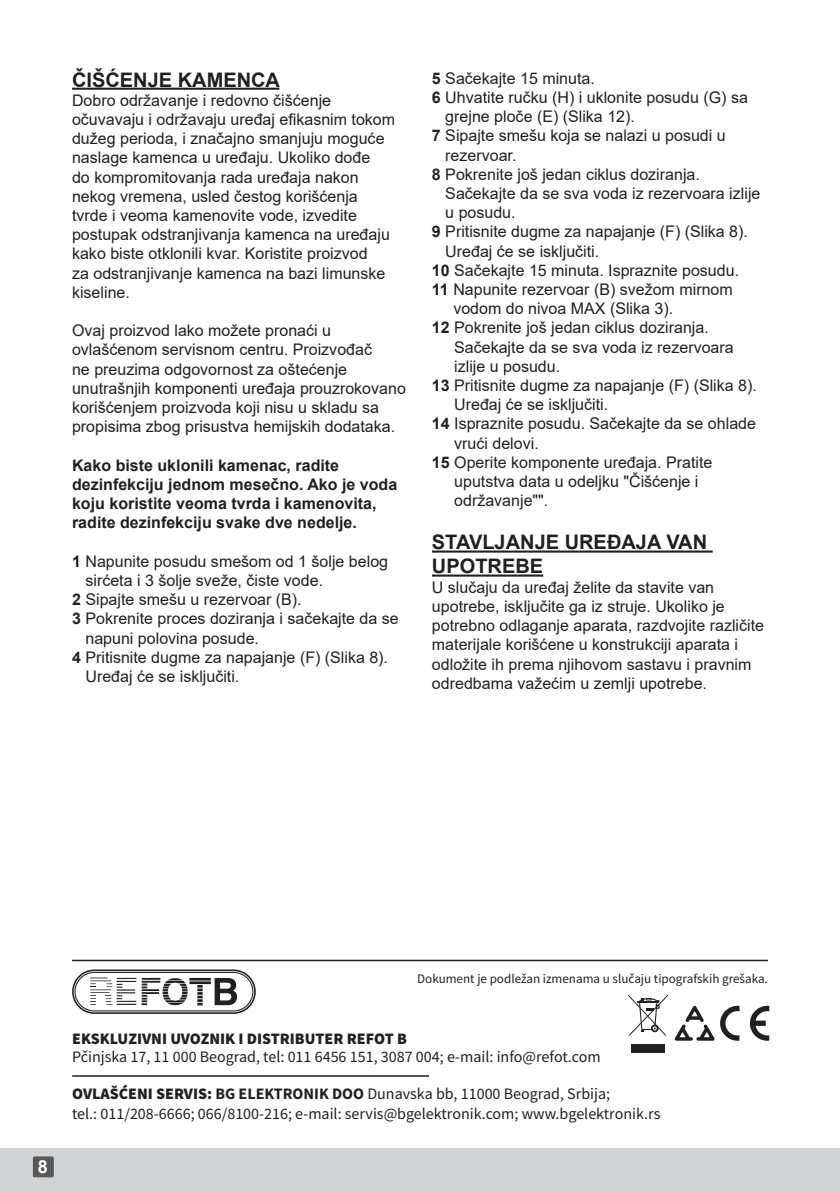
<style>
.page{position:relative;width:840px;height:1191px;background:#fff}
.page>*{position:absolute;margin:0;border:0;box-sizing:border-box;transform-origin:0 0}
.copy_text{font:700 20px/24px "Arial";color:#231f20}
.copy_text-2{font:700 18px "Arial";color:#fff}
.copy_text-3{font:16px/19.2px "Arial";color:#231f20}
.t1{font:16px "Source Sans Pro";color:#231f20}
.copy_text-4{font:700 16px/19.2px "Arial";color:#231f20}
.t2{font:900 16px "Source Sans Pro";color:#231f20}
.t3{font:13px "Source Sans Pro";color:#231f20}
.s1{font-weight:700}
.s2{font-weight:900}
</style>
<div class="page">
<div style="left:0;top:1148px;width:839px;height:43px;background:#d1d2d4"></div>
<svg style="left:33px;top:1156px;width:21px;height:21px"></svg>
<div style="left:33px;top:1156px;width:20px;height:21px;background:#57585a;border-radius:2px"></div>
<hr style="left:72px;top:88px;width:207px;height:2px;background:#231f20">
<hr style="left:431px;top:550px;width:281px;height:2px;background:#231f20">
<hr style="left:431px;top:574px;width:112px;height:2px;background:#231f20">
<div style="left:72px;top:969px;width:184px;height:44px;border:2px solid #231f20;border-radius:21px"></div>
<div style="left:74px;top:972px;width:179px;height:39px;border:1px solid #231f20;border-radius:19px"></div>
<hr style="left:189px;top:978px;width:22px;height:2px;background:#231f20">
<hr style="left:189px;top:981px;width:22px;height:3px;background:#231f20">
<svg style="left:197px;top:985px;width:5px;height:20px"></svg>
<svg style="left:214px;top:978px;width:23px;height:27px"></svg>
<svg style="left:90px;top:977px;width:97px;height:28px"></svg>
<hr style="left:72px;top:1075px;width:357px;height:1px;background:#231f20">
<hr style="left:72px;top:959px;width:695px;height:2px;background:#231f20">
<svg style="left:749px;top:1005px;width:19px;height:35px"></svg>
<svg style="left:674px;top:1005px;width:65px;height:35px"></svg>
<div style="left:631px;top:1044px;width:33px;height:8px;background:#231f20"></div>
<svg style="left:628px;top:994px;width:39px;height:41px"></svg>
<p class="copy_text" style="left:72px;top:68px;width:209px">ČIŠĆENJE KAMENCA</p>
<p class="copy_text-3" style="left:72px;top:90px;width:324px">Dobro održavanje i redovno čišćenje očuvavaju i održavaju uređaj efikasnim tokom dužeg perioda, i značajno smanjuju moguće naslage kamenca u uređaju. Ukoliko dođe<br>do kompromitovanja rada uređaja nakon nekog vremena, usled čestog korišćenja tvrde i veoma kamenovite vode, izvedite postupak odstranjivanja kamenca na uređaju kako biste otklonili kvar. Koristite proizvod<br>za odstranjivanje kamenca na bazi limunske kiseline.</p>
<p class="copy_text-3" style="left:72px;top:321px;width:335px">Ovaj proizvod lako možete pronaći u ovlašćenom servisnom centru. Proizvođač<br>ne preuzima odgovornost za oštećenje unutrašnjih komponenti uređaja prouzrokovano korišćenjem proizvoda koji nisu u skladu sa propisima zbog prisustva hemijskih dodataka.</p>
<p class="copy_text-4" style="left:72px;top:456px;width:326px">Kako biste uklonili kamenac, radite dezinfekciju jednom mesečno. Ako je voda koju koristite veoma tvrda i kamenovita, radite dezinfekciju svake dve nedelje.</p>
<p class="copy_text-3" style="left:85px;top:551px;width:304px;text-indent:-13px"><span class="s1">1</span> Napunite posudu smešom od 1 šolje belog sirćeta i 3 šolje sveže, čiste vode.</p>
<p class="copy_text-3" style="left:72px;top:590px;width:231px"><span class="s1">2</span> Sipajte smešu u rezervoar (B).</p>
<p class="copy_text-3" style="left:85px;top:609px;width:315px;text-indent:-13px"><span class="s1">3</span> Pokrenite proces doziranja i sačekajte da se napuni polovina posude.</p>
<p class="copy_text-3" style="left:85px;top:647px;width:304px;text-indent:-13px"><span class="s1">4</span> Pritisnite dugme za napajanje (F) (Slika 8).<br>Uređaj će se isključiti.</p>
<p class="copy_text-3" style="left:431px;top:68px;width:164px"><span class="s1">5</span> Sačekajte 15 minuta.</p>
<p class="copy_text-3" style="left:445px;top:88px;width:304px;text-indent:-13px"><span class="s1">6</span> Uhvatite ručku (H) i uklonite posudu (G) sa grejne ploče (E) (Slika 12).</p>
<p class="copy_text-3" style="left:445px;top:126px;width:282px;text-indent:-13px"><span class="s1">7</span> Sipajte smešu koja se nalazi u posudi u rezervoar.</p>
<p class="copy_text-3" style="left:445px;top:164px;width:316px;text-indent:-13px"><span class="s1">8</span> Pokrenite još jedan ciklus doziranja.<br>Sačekajte da se sva voda iz rezervoara izlije u posudu.</p>
<p class="copy_text-3" style="left:445px;top:222px;width:304px;text-indent:-13px"><span class="s1">9</span> Pritisnite dugme za napajanje (F) (Slika 8).<br>Uređaj će se isključiti.</p>
<p class="copy_text-3" style="left:431px;top:260px;width:308px"><span class="s1">10</span> Sačekajte 15 minuta. Ispraznite posudu.</p>
<p class="copy_text-3" style="left:453px;top:280px;width:281px;text-indent:-21px"><span class="s1">11</span> Napunite rezervoar (B) svežom mirnom vodom do nivoa MAX (Slika 3).</p>
<p class="copy_text-3" style="left:454px;top:318px;width:281px;text-indent:-22px"><span class="s1">12</span> Pokrenite još jedan ciklus doziranja.<br>Sačekajte da se sva voda iz rezervoara izlije u posudu.</p>
<p class="copy_text-3" style="left:454px;top:376px;width:304px;text-indent:-22px"><span class="s1">13</span> Pritisnite dugme za napajanje (F) (Slika 8).<br>Uređaj će se isključiti.</p>
<p class="copy_text-3" style="left:454px;top:414px;width:303px;text-indent:-22px"><span class="s1">14</span> Ispraznite posudu. Sačekajte da se ohlade vrući delovi.</p>
<p class="copy_text-3" style="left:454px;top:452px;width:259px;text-indent:-22px"><span class="s1">15</span> Operite komponente uređaja. Pratite uputstva data u odeljku "Čišćenje i održavanje"".</p>
<p class="copy_text" style="left:431px;top:530px;width:276px">STAVLJANJE UREĐAJA VAN<br>UPOTREBE</p>
<p class="copy_text-3" style="left:431px;top:577px;width:333px">U slučaju da uređaj želite da stavite van upotrebe, isključite ga iz struje. Ukoliko je potrebno odlaganje aparata, razdvojite različite materijale korišćene u konstrukciji aparata i odložite ih prema njihovom sastavu i pravnim odredbama važećim u zemlji upotrebe.</p>
<p class="copy_text-2" style="left:38px;top:1154px;width:11px">2</p>
<p class="copy_text-2" style="left:38px;top:1154px;width:11px">8</p>
<p class="t3" style="left:417px;top:970px;width:352px">Dokument je podležan izmenama u slučaju tipografskih grešaka.</p>
<p class="t2" style="left:72px;top:1028px;width:336px">EKSKLUZIVNI UVOZNIK I DISTRIBUTER REFOT B</p>
<p class="t1" style="left:72px;top:1046px;width:529px">Pčinjska 17, 11 000 Beograd, tel: 011 6456 151, 3087 004; e-mail: info@refot.com</p>
<p class="t1" style="left:72px;top:1083px;width:539px"><span class="s2">OVLAŠĆENI SERVIS:</span> <span class="s1">BG ELEKTRONIK DOO</span> Dunavska bb, 11000 Beograd, Srbija;</p>
<p class="t1" style="left:72px;top:1103px;width:589px">tel.: 011/208-6666; 066/8100-216; e-mail: servis@bgelektronik.com; www.bgelektronik.rs</p>
</div>
